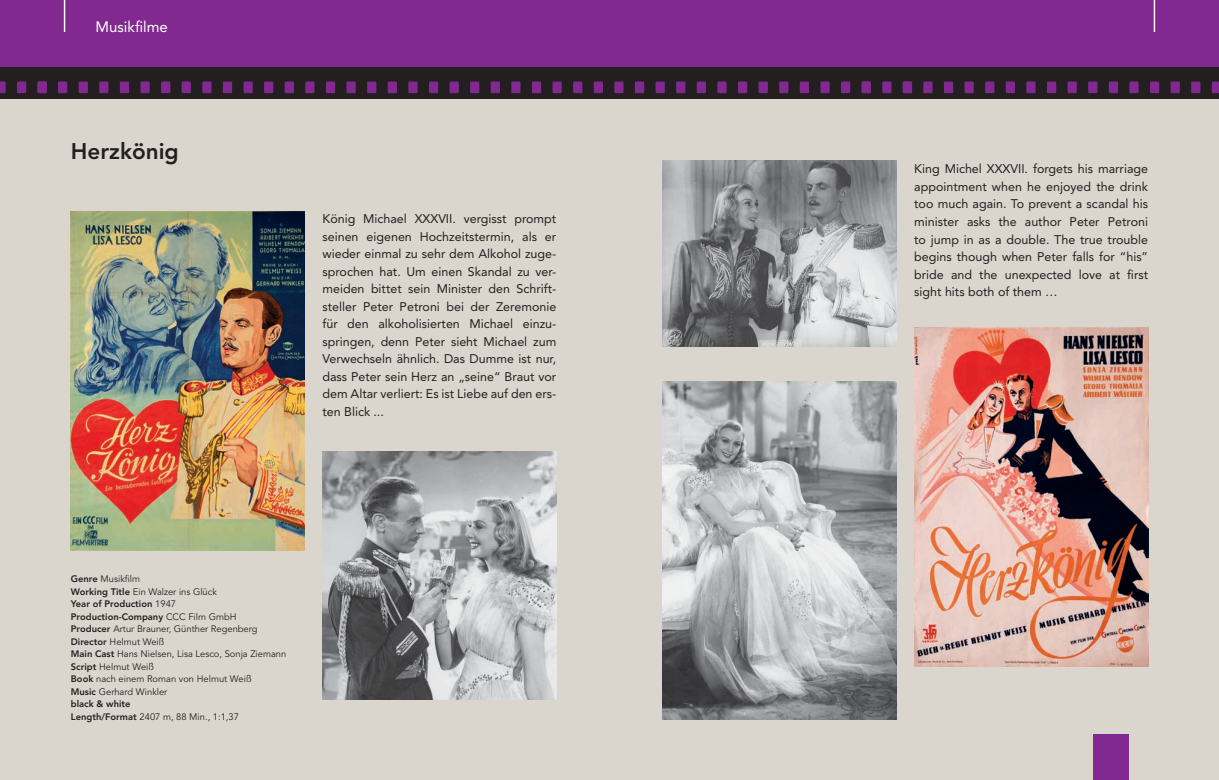
<style>
.page{position:relative;width:1219px;height:780px;background:#fff}
.page>*{position:absolute;margin:0;border:0;box-sizing:border-box;transform-origin:0 0}
.t1{font:800 22.5px "Avenir";color:#231f20}
.t2{font:15px "Avenir";color:#fff}
.t3{font:12.5px/17.5px "Avenir";color:#231f20;text-align:justify}
.t4{font:9.38px/12.5px "Avenir";color:#231f20}
.s1{font-weight:800}
</style>
<div class="page">
<div style="left:0;top:0;width:1219px;height:67px;background:#812990"></div>
<div style="left:0;top:99px;width:1219px;height:681px;background:#dad6ce"></div>
<div style="left:0;top:67px;width:1219px;height:32px;background:#231f20"></div>
<div style="left:58px;top:81px;width:9px;height:12px;background:#812990"></div>
<div style="left:79px;top:81px;width:9px;height:12px;background:#812990"></div>
<svg style="left:0;top:81px;width:6px;height:12px"></svg>
<div style="left:17px;top:81px;width:9px;height:12px;background:#812990"></div>
<div style="left:38px;top:81px;width:9px;height:12px;background:#812990"></div>
<div style="left:99px;top:81px;width:9px;height:12px;background:#812990"></div>
<div style="left:120px;top:81px;width:9px;height:12px;background:#812990"></div>
<div style="left:140px;top:81px;width:10px;height:12px;background:#812990"></div>
<div style="left:161px;top:81px;width:9px;height:12px;background:#812990"></div>
<div style="left:182px;top:81px;width:9px;height:12px;background:#812990"></div>
<div style="left:202px;top:81px;width:10px;height:12px;background:#812990"></div>
<div style="left:223px;top:81px;width:9px;height:12px;background:#812990"></div>
<div style="left:243px;top:81px;width:10px;height:12px;background:#812990"></div>
<div style="left:264px;top:81px;width:9px;height:12px;background:#812990"></div>
<div style="left:285px;top:81px;width:9px;height:12px;background:#812990"></div>
<div style="left:305px;top:81px;width:10px;height:12px;background:#812990"></div>
<div style="left:326px;top:81px;width:9px;height:12px;background:#812990"></div>
<div style="left:347px;top:81px;width:9px;height:12px;background:#812990"></div>
<div style="left:367px;top:81px;width:9px;height:12px;background:#812990"></div>
<div style="left:388px;top:81px;width:9px;height:12px;background:#812990"></div>
<div style="left:408px;top:81px;width:10px;height:12px;background:#812990"></div>
<div style="left:429px;top:81px;width:9px;height:12px;background:#812990"></div>
<div style="left:450px;top:81px;width:9px;height:12px;background:#812990"></div>
<div style="left:923px;top:81px;width:9px;height:12px;background:#812990"></div>
<div style="left:944px;top:81px;width:9px;height:12px;background:#812990"></div>
<div style="left:882px;top:81px;width:9px;height:12px;background:#812990"></div>
<div style="left:903px;top:81px;width:9px;height:12px;background:#812990"></div>
<div style="left:964px;top:81px;width:10px;height:12px;background:#812990"></div>
<div style="left:985px;top:81px;width:9px;height:12px;background:#812990"></div>
<div style="left:1006px;top:81px;width:9px;height:12px;background:#812990"></div>
<div style="left:1026px;top:81px;width:10px;height:12px;background:#812990"></div>
<div style="left:1047px;top:81px;width:9px;height:12px;background:#812990"></div>
<div style="left:1067px;top:81px;width:10px;height:12px;background:#812990"></div>
<div style="left:1088px;top:81px;width:9px;height:12px;background:#812990"></div>
<div style="left:1109px;top:81px;width:9px;height:12px;background:#812990"></div>
<div style="left:1129px;top:81px;width:10px;height:12px;background:#812990"></div>
<div style="left:1150px;top:81px;width:9px;height:12px;background:#812990"></div>
<div style="left:1170px;top:81px;width:10px;height:12px;background:#812990"></div>
<div style="left:1191px;top:81px;width:9px;height:12px;background:#812990"></div>
<svg style="left:1212px;top:81px;width:7px;height:12px"></svg>
<div style="left:470px;top:81px;width:9px;height:12px;background:#812990"></div>
<div style="left:491px;top:81px;width:9px;height:12px;background:#812990"></div>
<div style="left:511px;top:81px;width:10px;height:12px;background:#812990"></div>
<div style="left:532px;top:81px;width:9px;height:12px;background:#812990"></div>
<div style="left:552px;top:81px;width:10px;height:12px;background:#812990"></div>
<div style="left:573px;top:81px;width:9px;height:12px;background:#812990"></div>
<div style="left:594px;top:81px;width:9px;height:12px;background:#812990"></div>
<div style="left:614px;top:81px;width:10px;height:12px;background:#812990"></div>
<div style="left:635px;top:81px;width:9px;height:12px;background:#812990"></div>
<div style="left:656px;top:81px;width:9px;height:12px;background:#812990"></div>
<div style="left:676px;top:81px;width:9px;height:12px;background:#812990"></div>
<div style="left:697px;top:81px;width:9px;height:12px;background:#812990"></div>
<div style="left:717px;top:81px;width:10px;height:12px;background:#812990"></div>
<div style="left:738px;top:81px;width:9px;height:12px;background:#812990"></div>
<div style="left:759px;top:81px;width:9px;height:12px;background:#812990"></div>
<div style="left:779px;top:81px;width:9px;height:12px;background:#812990"></div>
<div style="left:800px;top:81px;width:9px;height:12px;background:#812990"></div>
<div style="left:820px;top:81px;width:10px;height:12px;background:#812990"></div>
<div style="left:841px;top:81px;width:9px;height:12px;background:#812990"></div>
<div style="left:862px;top:81px;width:9px;height:12px;background:#812990"></div>
<hr style="left:64px;top:0;width:1px;height:32px;background:#fff">
<hr style="left:1154px;top:0;width:1px;height:32px;background:#fff">
<div style="left:1094px;top:733px;width:35px;height:47px;background:#812990"></div>
<img style="left:322px;top:452px;width:234px;height:247px">
<img style="left:71px;top:211px;width:234px;height:339px">
<img style="left:663px;top:160px;width:233px;height:186px">
<img style="left:663px;top:381px;width:233px;height:338px">
<img style="left:914px;top:328px;width:234px;height:338px">
<p class="t2" style="left:96px;top:18px;width:74px">Musikfilme</p>
<h1 class="t1" style="left:71px;top:138px;width:109px">Herzkönig</h1>
<p class="t3" style="left:322px;top:210px;width:235px">König Michael XXXVII. vergisst prompt seinen eigenen Hochzeitstermin, als er wieder einmal zu sehr dem Alkohol zuge&shy;sprochen hat. Um einen Skandal zu ver&shy;meiden bittet sein Minister den Schrift&shy;steller Peter Petroni bei der Zeremonie für den alkoholisierten Michael einzu&shy;springen, denn Peter sieht Michael zum Verwechseln ähnlich. Das Dumme ist nur, dass Peter sein Herz an „seine“ Braut vor dem Altar verliert: Es ist Liebe auf den ers&shy;ten Blick ...</p>
<p class="t4" style="left:71px;top:573px;width:217px"><span class="s1">Genre</span> Musikfilm<br><span class="s1">Working Title</span> Ein Walzer ins Glück<br><span class="s1">Year of Production</span> 1947<br><span class="s1">Production-Company</span> CCC Film GmbH<br><span class="s1">Producer</span> Artur Brauner, Günther Regenberg<br><span class="s1">Director</span> Helmut Weiß<br><span class="s1">Main Cast</span> Hans Nielsen, Lisa Lesco, Sonja Ziemann<br><span class="s1">Script</span> Helmut Weiß<br><span class="s1">Book</span> nach einem Roman von Helmut Weiß<br><span class="s1">Music</span> Gerhard Winkler<br><span class="s1">black &amp; white<br>Length/Format</span> 2407 m, 88 Min., 1:1,37</p>
<p class="t3" style="left:914px;top:160px;width:235px">King Michel XXXVII. forgets his marriage appointment when he enjoyed the drink too much again. To prevent a scandal his minister asks the author Peter Petroni to jump in as a double. The true trouble begins though when Peter falls for “his” bride and the unexpected love at first sight hits both of them …</p>
</div>
